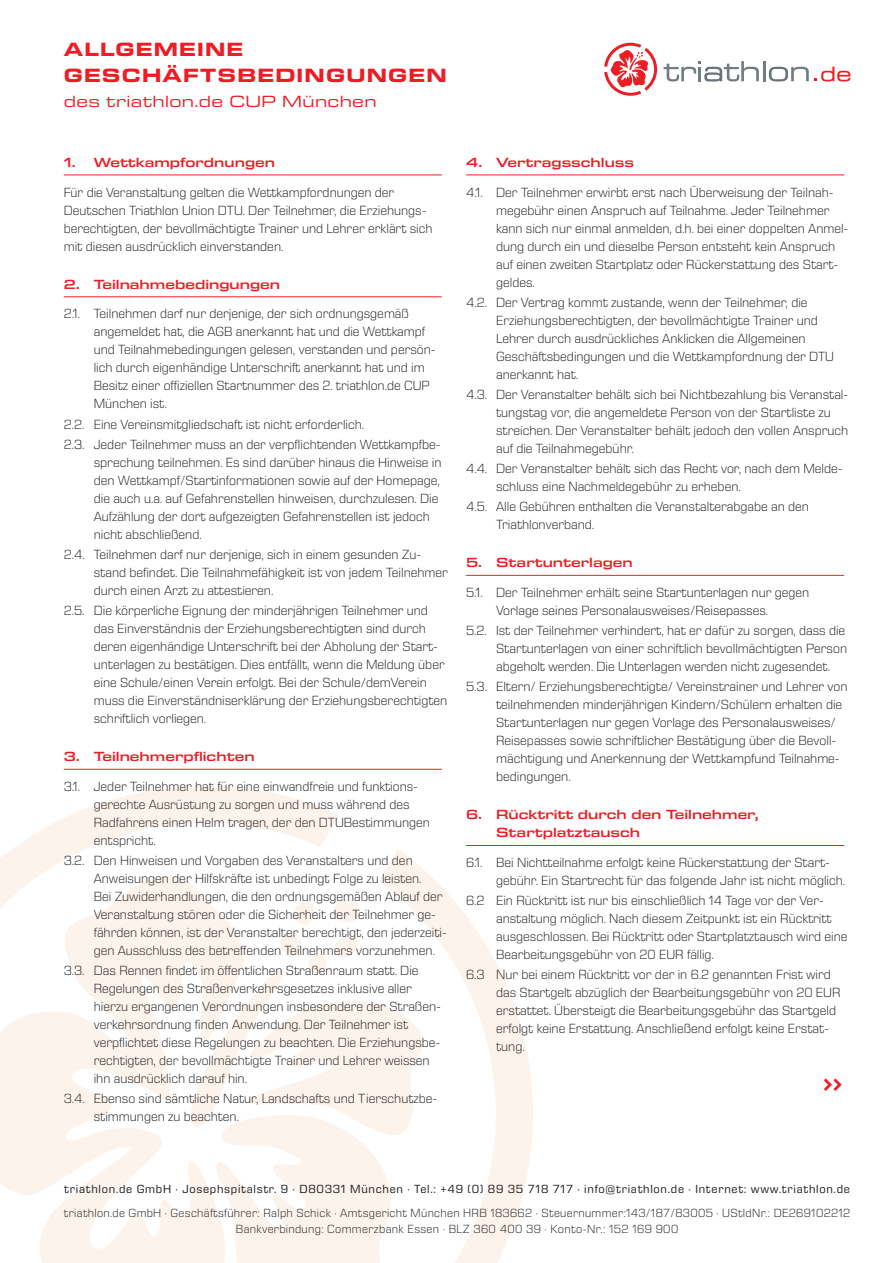
<style>
.page{position:relative;width:893px;height:1263px;background:#fff}
.page>*{position:absolute;margin:0;border:0;box-sizing:border-box;transform-origin:0 0}
.t1{font:700 expanded 19.5px/25.5px "Eurostile Next LT Pro";letter-spacing:.065em;color:#ee1d23}
.t2{font:expanded 16.5px "Eurostile Next LT Pro";letter-spacing:.02em;color:#ee1d23}
.t3{font:300 13.5px/18px "Eurostile Next LT Pro";color:#231f20}
.t4{font:600 expanded 13.5px/18px "Eurostile Next LT Pro";color:#ee1d23}
.t5{font:300 12px "Eurostile Next LT Pro";letter-spacing:.025em;color:#231f20}
.t6{font:12px "Eurostile Next LT Pro";letter-spacing:.06em;color:#231f20}
</style>
<div class="page">
<svg style="left:0;top:786px;width:533px;height:477px"></svg>
<hr style="left:64px;top:175px;width:378px;height:1px;background:#ee1d23">
<hr style="left:64px;top:296px;width:378px;height:1px;background:#ee1d23">
<hr style="left:64px;top:769px;width:378px;height:1px;background:#ee1d23">
<hr style="left:466px;top:175px;width:378px;height:1px;background:#ee1d23">
<hr style="left:466px;top:575px;width:378px;height:1px;background:#ee1d23">
<hr style="left:466px;top:845px;width:378px;height:1px;background:#ee1d23">
<svg style="left:664px;top:61px;width:95px;height:20px"></svg>
<hr style="left:763px;top:61px;width:2px;height:20px;background:#717d83">
<svg style="left:769px;top:67px;width:81px;height:14px"></svg>
<svg style="left:604px;top:43px;width:53px;height:53px"></svg>
<p class="t1" style="left:64px;top:37px;width:384px">ALLGEMEINE<br>GESCHÄFTSBEDINGUNGEN</p>
<p class="t2" style="left:64px;top:93px;width:314px">des triathlon.de CUP München</p>
<p class="t4" style="left:64px;top:153px;width:213px">1. Wettkampfordnungen</p>
<p class="t3" style="left:64px;top:183px;width:370px">Für die Veranstaltung gelten die Wettkampfordnungen der Deutschen Triathlon Union DTU. Der Teilnehmer, die Erziehungs&shy;berechtigten, der bevollmächtigte Trainer und Lehrer erklärt sich mit diesen ausdrücklich einverstanden.</p>
<p class="t4" style="left:64px;top:275px;width:218px">2. Teilnahmebedingungen</p>
<p class="t3" style="left:94px;top:305px;width:343px;text-indent:-30px">2.1. Teilnehmen darf nur derjenige, der sich ordnungsgemäß angemeldet hat, die AGB anerkannt hat und die Wettkampf und Teilnahmebedingungen gelesen, verstanden und persön&shy;lich durch eigenhändige Unterschrift anerkannt hat und im Besitz einer offiziellen Startnummer des 2. triathlon.de CUP München ist.</p>
<p class="t3" style="left:64px;top:415px;width:302px">2.2. Eine Vereinsmitgliedschaft ist nicht erforderlich.</p>
<p class="t3" style="left:94px;top:435px;width:349px;text-indent:-30px">2.3. Jeder Teilnehmer muss an der verpflichtenden Wettkampfbe&shy;sprechung teilnehmen. Es sind darüber hinaus die Hinweise in den Wettkampf/Startinformationen sowie auf der Homepage, die auch u.a. auf Gefahrenstellen hinweisen, durchzulesen. Die Aufzählung der dort aufgezeigten Gefahrenstellen ist jedoch nicht abschließend.</p>
<p class="t3" style="left:94px;top:545px;width:356px;text-indent:-30px">2.4. Teilnehmen darf nur derjenige, sich in einem gesunden Zu&shy;stand befindet. Die Teilnahmefähigkeit ist von jedem Teilnehmer durch einen Arzt zu attestieren.</p>
<p class="t3" style="left:94px;top:601px;width:355px;text-indent:-30px">2.5. Die körperliche Eignung der minderjährigen Teilnehmer und das Einverständnis der Erziehungsberechtigten sind durch deren eigenhändige Unterschrift bei der Abholung der Start&shy;unterlagen zu bestätigen. Dies entfällt, wenn die Meldung über eine Schule/einen Verein erfolgt. Bei der Schule/demVerein muss die Einverständniserklärung der Erziehungsberechtigten schriftlich vorliegen.</p>
<p class="t4" style="left:64px;top:748px;width:192px">3. Teilnehmerpflichten</p>
<p class="t3" style="left:94px;top:777px;width:338px;text-indent:-30px">3.1. Jeder Teilnehmer hat für eine einwandfreie und funktions&shy;gerechte Ausrüstung zu sorgen und muss während des Radfahrens einen Helm tragen, der den DTUBestimmungen entspricht.</p>
<p class="t3" style="left:94px;top:851px;width:355px;text-indent:-30px">3.2. Den Hinweisen und Vorgaben des Veranstalters und den Anweisungen der Hilfskräfte ist unbedingt Folge zu leisten.<br>Bei Zuwiderhandlungen, die den ordnungsgemäßen Ablauf der Veranstaltung stören oder die Sicherheit der Teilnehmer ge&shy;fährden können, ist der Veranstalter berechtigt, den jederzeiti&shy;gen Ausschluss des betreffenden Teilnehmers vorzunehmen.</p>
<p class="t3" style="left:94px;top:962px;width:349px;text-indent:-30px">3.3. Das Rennen findet im öffentlichen Straßenraum statt. Die Regelungen des Straßenverkehrsgesetzes inklusive aller hierzu ergangenen Verordnungen insbesondere der Straßen&shy;verkehrsordnung finden Anwendung. Der Teilnehmer ist verpflichtet diese Regelungen zu beachten. Die Erziehungsbe&shy;rechtigten, der bevollmächtigte Trainer und Lehrer weissen ihn ausdrücklich darauf hin.</p>
<p class="t3" style="left:94px;top:1090px;width:345px;text-indent:-30px">3.4. Ebenso sind sämtliche Natur, Landschafts und Tierschutzbe&shy;stimmungen zu beachten.</p>
<p class="t4" style="left:466px;top:153px;width:169px">4. Vertragsschluss</p>
<p class="t3" style="left:496px;top:183px;width:354px;text-indent:-30px">4.1. Der Teilnehmer erwirbt erst nach Überweisung der Teilnah&shy;megebühr einen Anspruch auf Teilnahme. Jeder Teilnehmer kann sich nur einmal anmelden, d.h. bei einer doppelten Anmel&shy;dung durch ein und dieselbe Person entsteht kein Anspruch auf einen zweiten Startplatz oder Rückerstattung des Start&shy;geldes.</p>
<p class="t3" style="left:496px;top:293px;width:339px;text-indent:-30px">4.2. Der Vertrag kommt zustande, wenn der Teilnehmer, die Erziehungsberechtigten, der bevollmächtigte Trainer und Lehrer durch ausdrückliches Anklicken die Allgemeinen Geschäftsbedingungen und die Wettkampfordnung der DTU anerkannt hat.</p>
<p class="t3" style="left:496px;top:385px;width:354px;text-indent:-30px">4.3. Der Veranstalter behält sich bei Nichtbezahlung bis Veranstal&shy;tungstag vor, die angemeldete Person von der Startliste zu streichen. Der Veranstalter behält jedoch den vollen Anspruch auf die Teilnahmegebühr.</p>
<p class="t3" style="left:496px;top:459px;width:348px;text-indent:-30px">4.4. Der Veranstalter behält sich das Recht vor, nach dem Melde&shy;schluss eine Nachmeldegebühr zu erheben.</p>
<p class="t3" style="left:496px;top:498px;width:314px;text-indent:-30px">4.5. Alle Gebühren enthalten die Veranstalterabgabe an den<br>Triathlonverband.</p>
<p class="t4" style="left:466px;top:554px;width:168px">5. Startunterlagen</p>
<p class="t3" style="left:496px;top:583px;width:315px;text-indent:-30px">5.1. Der Teilnehmer erhält seine Startunterlagen nur gegen<br>Vorlage seines Personalausweises/Reisepasses.</p>
<p class="t3" style="left:496px;top:622px;width:352px;text-indent:-30px">5.2. Ist der Teilnehmer verhindert, hat er dafür zu sorgen, dass die<br>Startunterlagen von einer schriftlich bevollmächtigten Person abgeholt werden. Die Unterlagen werden nicht zugesendet.</p>
<p class="t3" style="left:496px;top:678px;width:353px;text-indent:-30px">5.3. Eltern/ Erziehungsberechtigte/ Vereinstrainer und Lehrer von teilnehmenden minderjährigen Kindern/Schülern erhalten die Startunterlagen nur gegen Vorlage des Personalausweises/ Reisepasses sowie schriftlicher Bestätigung über die Bevoll&shy;mächtigung und Anerkennung der Wettkampfund Teilnahme&shy;bedingungen.</p>
<p class="t4" style="left:496px;top:806px;width:264px;text-indent:-30px">6. Rücktritt durch den Teilnehmer,<br>Startplatztausch</p>
<p class="t3" style="left:496px;top:854px;width:351px;text-indent:-30px">6.1. Bei Nichtteilnahme erfolgt keine Rückerstattung der Start&shy;gebühr. Ein Startrecht für das folgende Jahr ist nicht möglich.</p>
<p class="t3" style="left:496px;top:892px;width:353px;text-indent:-30px">6.2 Ein Rücktritt ist nur bis einschließlich 14 Tage vor der Ver&shy;anstaltung möglich. Nach diesem Zeitpunkt ist ein Rücktritt ausgeschlossen. Bei Rücktritt oder Startplatztausch wird eine Bearbeitungsgebühr von 20 EUR fällig.</p>
<p class="t3" style="left:496px;top:966px;width:346px;text-indent:-30px">6.3 Nur bei einem Rücktritt vor der in 6.2 genannten Frist wird das Startgelt abzüglich der Bearbeitungsgebühr von 20 EUR erstattet. Übersteigt die Bearbeitungsgebühr das Startgeld erfolgt keine Erstattung. Anschließend erfolgt keine Erstat&shy;tung.</p>
<p class="t6" style="left:64px;top:1182px;width:787px">triathlon.de GmbH · Josephspitalstr. 9 · D80331 München · Tel.: +49 (0) 89 35 718 717 · info@triathlon.de · Internet: www.triathlon.de</p>
<p class="t5" style="left:64px;top:1206px;width:788px">triathlon.de GmbH · Geschäftsführer: Ralph Schick · Amtsgericht München HRB 183662 · Steuernummer:143/187/83005 · UStIdNr.: DE269102212</p>
<p class="t5" style="left:236px;top:1223px;width:444px">Bankverbindung: Commerzbank Essen · BLZ 360 400 39 · Konto--Nr.: 152 169 900</p>
</div>
